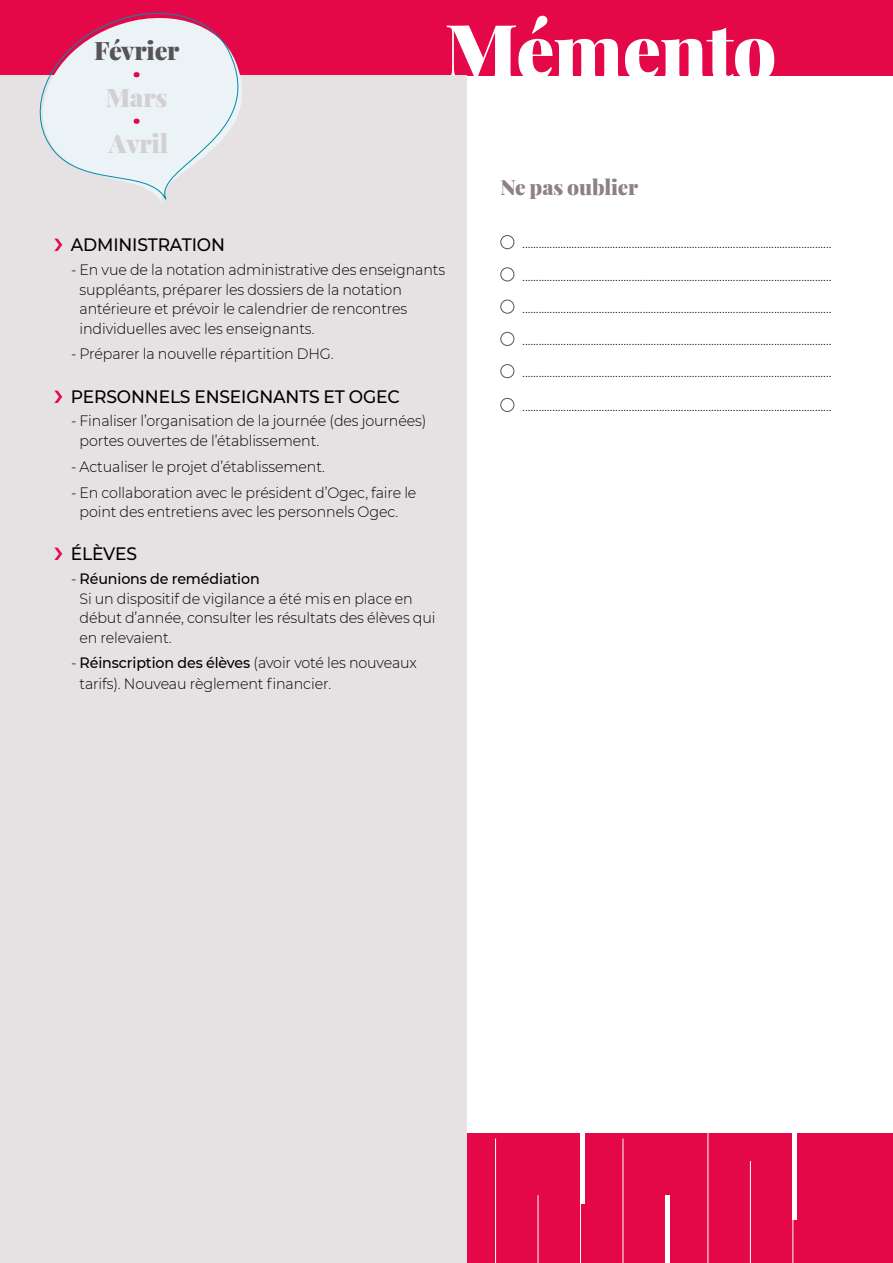
<style>
.page{position:relative;width:893px;height:1263px;background:#fff}
.page>*{position:absolute;margin:0;border:0;box-sizing:border-box;transform-origin:0 0}
.t1{font:900 76.35px "Playfair Display";letter-spacing:-.015em;color:#fff}
.t2{font:900 25.5px/46.5px "Playfair Display";letter-spacing:-.005em;color:#d2d0d1}
.t3{font:900 25.5px "Playfair Display";letter-spacing:-.01em;color:#575455}
.t4{font:900 21px "Playfair Display";letter-spacing:-.005em;color:#8d8183}
.t5{font:500 18px "Montserrat";letter-spacing:-.01em;color:#000;scale:.95 1}
.t6{font:300 15px/19.5px "Montserrat";letter-spacing:-.01em;color:#000;scale:.95 1}
.s1{font-weight:500}
</style>
<div class="page">
<div style="left:0;top:1134px;width:893px;height:129px;background:#e50849"></div>
<hr style="left:495px;top:1138px;width:1px;height:125px;background:#fff">
<hr style="left:538px;top:1195px;width:1px;height:68px;background:#fff">
<hr style="left:580px;top:1161px;width:1px;height:102px;background:#fff">
<hr style="left:623px;top:1138px;width:1px;height:125px;background:#fff">
<hr style="left:708px;top:1093px;width:1px;height:170px;background:#fff">
<hr style="left:750px;top:1161px;width:1px;height:102px;background:#fff">
<hr style="left:792px;top:1131px;width:1px;height:132px;background:#fff">
<div style="left:792px;top:1131px;width:5px;height:88px;background:#fff"></div>
<hr style="left:580px;top:1115px;width:4px;height:89px;background:#fff">
<hr style="left:665px;top:1195px;width:4px;height:68px;background:#fff">
<div style="left:500px;top:235px;width:14px;height:14px;border:1px solid #575455;border-radius:50%"></div>
<div style="left:500px;top:267px;width:14px;height:14px;border:1px solid #575455;border-radius:50%"></div>
<div style="left:500px;top:300px;width:14px;height:14px;border:1px solid #575455;border-radius:50%"></div>
<div style="left:500px;top:332px;width:14px;height:14px;border:1px solid #575455;border-radius:50%"></div>
<div style="left:500px;top:364px;width:14px;height:14px;border:1px solid #575455;border-radius:50%"></div>
<div style="left:500px;top:398px;width:14px;height:14px;border:1px solid #575455;border-radius:50%"></div>
<div style="left:0;top:0;width:893px;height:75px;background:#e50849"></div>
<div style="left:0;top:75px;width:466px;height:1188px;background:#e6e2e4"></div>
<svg style="left:39px;top:12px;width:203px;height:190px"></svg>
<svg style="left:134px;top:72px;width:6px;height:5px"></svg>
<svg style="left:134px;top:119px;width:6px;height:5px"></svg>
<h2 class="t3" style="left:94px;top:31px;width:87px">Février</h2>
<h2 class="t2" style="left:106px;top:72px;width:64px">Mars<br>Avril</h2>
<h1 class="t1" style="left:444px;top:-9px;width:334px">Mémento</h1>
<h3 class="t4" style="left:500px;top:170px;width:139px">Ne pas oublier</h3>
<p class="t5" style="left:71px;top:232px;width:164px">ADMINISTRATION</p>
<p class="t6" style="left:80px;top:259px;width:387px;text-indent:-9px">- En vue de la notation administrative des enseignants suppléants, préparer les dossiers de la notation antérieure et prévoir le calendrier de rencontres individuelles avec les enseignants.</p>
<p class="t6" style="left:71px;top:344px;width:278px">- Préparer la nouvelle répartition DHG.</p>
<p class="t5" style="left:71px;top:384px;width:348px">PERSONNELS ENSEIGNANTS ET OGEC</p>
<p class="t6" style="left:80px;top:411px;width:367px;text-indent:-9px">- Finaliser l’organisation de la journée (des journées) portes ouvertes de l’établissement.</p>
<p class="t6" style="left:71px;top:456px;width:269px">- Actualiser le projet d’établissement.</p>
<p class="t6" style="left:80px;top:482px;width:356px;text-indent:-9px">- En collaboration avec le président d’Ogec, faire le point des entretiens avec les personnels Ogec.</p>
<p class="t5" style="left:71px;top:541px;width:71px">ÉLÈVES</p>
<p class="t6" style="left:80px;top:568px;width:376px;text-indent:-9px">- <span class="s1">Réunions de remédiation<br></span>Si un dispositif de vigilance a été mis en place en début d’année, consulter les résultats des élèves qui en relevaient.</p>
<p class="t6" style="left:80px;top:652px;width:357px;line-height:21px;text-indent:-9px">- <span class="s1">Réinscription des élèves</span> (avoir voté les nouveaux tarifs). Nouveau règlement financier.</p>
<p class="t6" style="left:522px;top:226px;width:327px;line-height:32.2px;text-align:justify">................................................................................................................. ................................................................................................................. ................................................................................................................. ................................................................................................................. .................................................................................................................</p>
<p class="t6" style="left:522px;top:396px;width:327px">.................................................................................................................</p>
</div>
